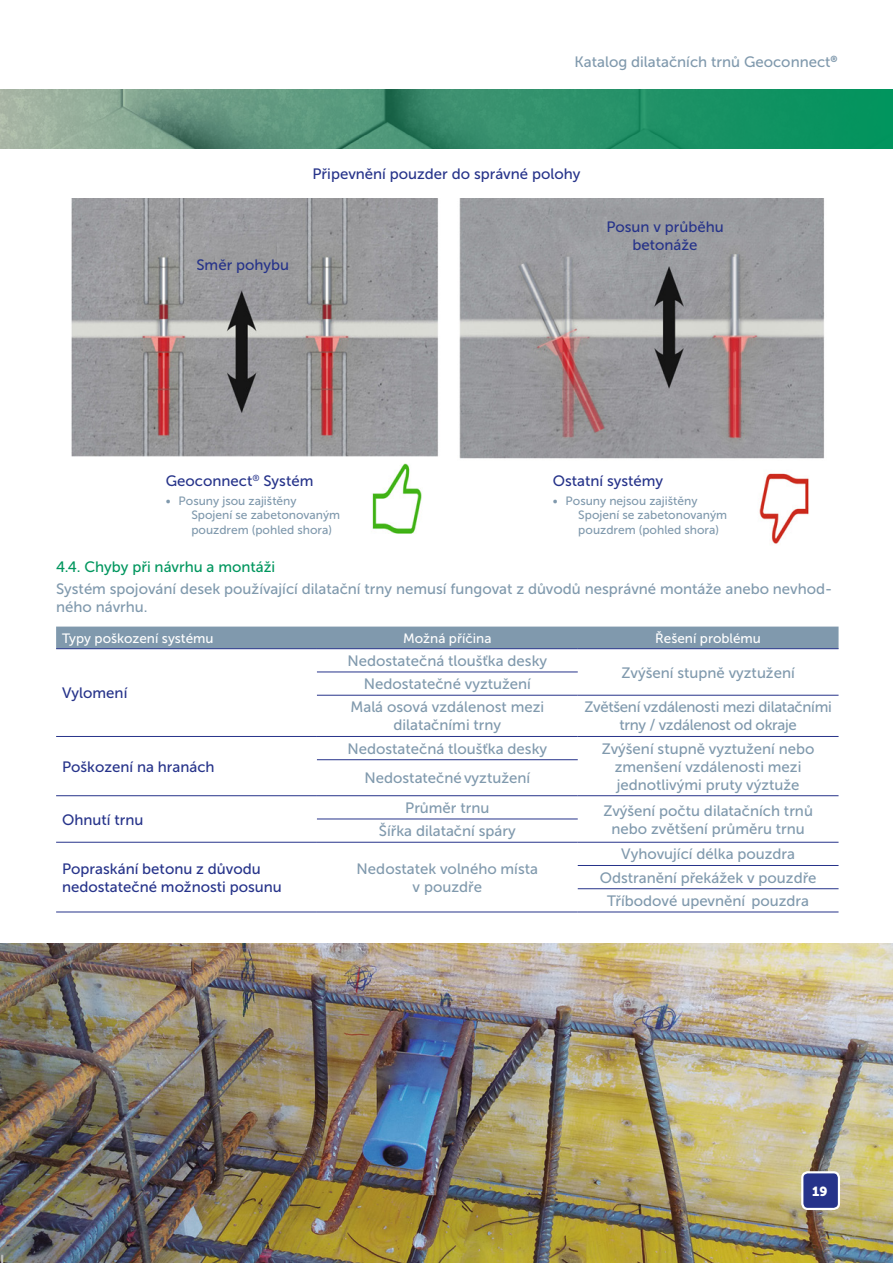
<style>
.page{position:relative;width:893px;height:1263px;background:#fff}
.page>*{position:absolute;margin:0;border:0;box-sizing:border-box;transform-origin:0 0}
.t1{font:15px/18px "Museo Sans 500";color:#8099ad;text-align:center}
.t2{font:15px/18px "Museo Sans 500";color:#26338a;text-align:center}
.t3{font:15px/18px "Museo Sans 500";letter-spacing:-.02em;color:#8099ad;text-align:center}
.t4{font:15px "Museo Sans 500";color:#00965e}
.t5{font:13.5px "Museo Sans 500";color:#fff}
.t6{font:13.2px "Museo Sans Cyrl 900";color:#fff}
.t7{font:12px/14.4px "Museo Sans 500";color:#8099ad}
</style>
<div class="page">
<svg style="left:0;top:89px;width:893px;height:60px;background:#459675"></svg>
<img style="left:71px;top:198px;width:753px;height:346px">
<div style="left:56px;top:627px;width:782px;height:21px;background:#8099ad"></div>
<hr style="left:56px;top:648px;width:261px;height:1px;background:#26338a">
<hr style="left:317px;top:648px;width:261px;height:1px;background:#26338a">
<hr style="left:578px;top:648px;width:260px;height:1px;background:#26338a">
<hr style="left:317px;top:672px;width:261px;height:1px;background:#26338a">
<hr style="left:317px;top:695px;width:261px;height:1px;background:#26338a">
<hr style="left:578px;top:695px;width:260px;height:1px;background:#26338a">
<hr style="left:56px;top:736px;width:261px;height:1px;background:#26338a">
<hr style="left:317px;top:736px;width:261px;height:1px;background:#26338a">
<hr style="left:578px;top:736px;width:260px;height:1px;background:#26338a">
<hr style="left:317px;top:759px;width:261px;height:1px;background:#26338a">
<hr style="left:56px;top:795px;width:261px;height:1px;background:#26338a">
<hr style="left:317px;top:795px;width:261px;height:1px;background:#26338a">
<hr style="left:578px;top:795px;width:260px;height:1px;background:#26338a">
<hr style="left:317px;top:819px;width:261px;height:1px;background:#26338a">
<hr style="left:56px;top:842px;width:261px;height:1px;background:#26338a">
<hr style="left:317px;top:842px;width:261px;height:1px;background:#26338a">
<hr style="left:578px;top:842px;width:260px;height:1px;background:#26338a">
<hr style="left:578px;top:865px;width:260px;height:1px;background:#26338a">
<hr style="left:578px;top:888px;width:260px;height:1px;background:#26338a">
<hr style="left:56px;top:912px;width:261px;height:1px;background:#26338a">
<hr style="left:317px;top:912px;width:261px;height:1px;background:#26338a">
<hr style="left:578px;top:912px;width:260px;height:1px;background:#26338a">
<img style="left:0;top:943px;width:893px;height:320px">
<div style="left:802px;top:1172px;width:37px;height:37px;background:#26338a;border-radius:5px"></div>
<div style="left:801px;top:1171px;width:39px;height:39px;border:2px solid #fff;border-radius:5px"></div>
<p class="t1" style="left:575px;top:52px;width:265px">Katalog dilatačních trnů Geoconnect<sup>®</sup></p>
<p class="t2" style="left:313px;top:165px;width:269px">Připevnění pouzder do správné polohy</p>
<p class="t2" style="left:196px;top:255px;width:94px">Směr pohybu</p>
<p class="t2" style="left:606px;top:218px;width:119px">Posun v průběhu betonáže</p>
<p class="t2" style="left:166px;top:472px;width:149px">Geoconnect<sup>®</sup> Systém</p>
<p class="t7" style="left:191px;top:494px;width:150px;text-indent:-26px">• Posuny jsou zajištěny<br>Spojení se zabetonovaným pouzdrem (pohled shora)</p>
<p class="t2" style="left:553px;top:472px;width:112px">Ostatní systémy</p>
<p class="t7" style="left:578px;top:494px;width:150px;text-indent:-26px">• Posuny nejsou zajištěny<br>Spojení se zabetonovaným pouzdrem (pohled shora)</p>
<p class="t4" style="left:56px;top:558px;width:221px">4.4. Chyby při návrhu a montáži</p>
<p class="t1" style="left:56px;top:580px;width:778px;text-align:left">Systém spojování desek používající dilatační trny nemusí fungovat z důvodů nesprávné montáže anebo nevhod&shy;ného návrhu.</p>
<p class="t5" style="left:62px;top:631px;width:153px">Typy poškození systému</p>
<p class="t5" style="left:403px;top:631px;width:90px">Možná příčina</p>
<p class="t5" style="left:655px;top:631px;width:107px">Řešení problému</p>
<p class="t2" style="left:62px;top:684px;width:67px">Vylomení</p>
<p class="t2" style="left:62px;top:758px;width:154px">Poškození na hranách</p>
<p class="t2" style="left:62px;top:810px;width:83px">Ohnutí trnu</p>
<p class="t1" style="left:347px;top:652px;width:201px">Nedostatečná tloušťka desky</p>
<p class="t1" style="left:350px;top:672px;width:195px;line-height:23.2px">Nedostatečné vyztužení<br>Malá osová vzdálenost mezi</p>
<p class="t1" style="left:393px;top:716px;width:109px">dilatačními trny</p>
<p class="t1" style="left:621px;top:663px;width:175px">Zvýšení stupně vyztužení</p>
<p class="t3" style="left:584px;top:698px;width:249px">Zvětšení vzdálenosti mezi dilatačními trny / vzdálenost od okraje</p>
<p class="t1" style="left:347px;top:740px;width:201px">Nedostatečná tloušťka desky</p>
<p class="t1" style="left:602px;top:740px;width:214px">Zvýšení stupně vyztužení nebo zmenšení vzdálenosti mezi jednotlivými pruty výztuže</p>
<p class="t1" style="left:364px;top:769px;width:167px">Nedostatečné vyztužení</p>
<p class="t1" style="left:405px;top:799px;width:86px">Průměr trnu</p>
<p class="t1" style="left:603px;top:801px;width:211px">Zvýšení počtu dilatačních trnů</p>
<p class="t1" style="left:379px;top:822px;width:138px">Šířka dilatační spáry</p>
<p class="t1" style="left:611px;top:819px;width:195px">nebo zvětšení průměru trnu</p>
<p class="t2" style="left:62px;top:860px;width:221px;text-align:left">Popraskání betonu z důvodu nedostatečné možnosti posunu</p>
<p class="t1" style="left:357px;top:860px;width:183px">Nedostatek volného místa v pouzdře</p>
<p class="t1" style="left:600px;top:843px;width:218px;line-height:23.2px">Vyhovující délka pouzdra<br>Odstranění překážek v pouzdře<br>Tříbodové upevnění pouzdra</p>
<p class="t6" style="left:812px;top:1183px;width:17px">19</p>
</div>
